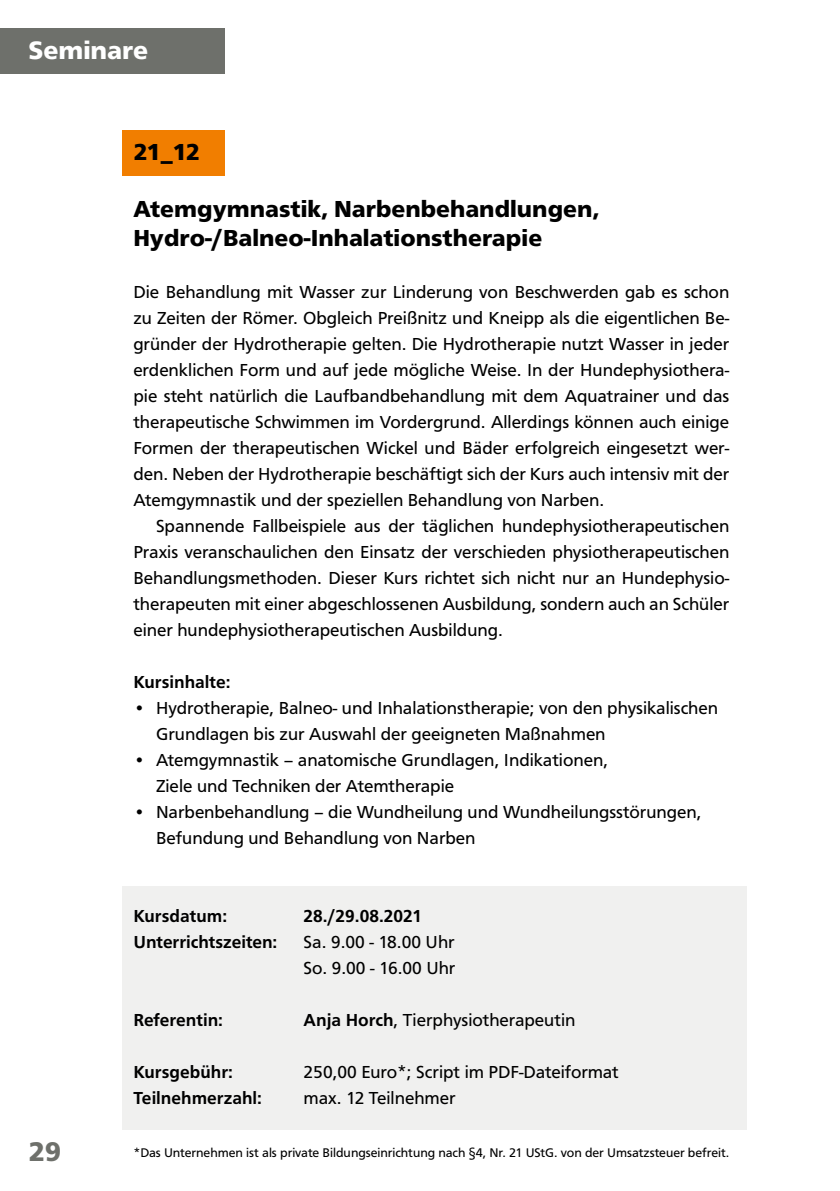
<style>
.page{position:relative;width:840px;height:1191px;background:#fff}
.page>*{position:absolute;margin:0;border:0;box-sizing:border-box;transform-origin:0 0}
.t1{font:700 28px "Front Page";color:#6e706b}
.t2{font:700 26px "Front Page";color:#fff}
.t3{font:700 24px/28.8px "Front Page";color:#000}
.t4{font:18px/26px "Front Page";color:#000}
.t5{font:500 18px "Front Page";color:#000}
.t6{font:13px "Front Page";letter-spacing:-.005em;color:#000}
.s1{font-weight:500}
</style>
<div class="page">
<div style="left:0;top:28px;width:224px;height:46px;background:#6e706b"></div>
<div style="left:122px;top:130px;width:102px;height:46px;background:#f17e00"></div>
<div style="left:122px;top:886px;width:624px;height:244px;background:#f0f0ef"></div>
<h2 class="t2" style="left:28px;top:35px;width:121px">Seminare</h2>
<h3 class="t3" style="left:133px;top:137px;width:68px">21_12</h3>
<h3 class="t3" style="left:133px;top:195px;width:467px">Atemgymnastik, Narbenbehandlungen,<br>Hydro-/Balneo-Inhalationstherapie</h3>
<p class="t4" style="left:133px;top:279px;width:597px;text-align:justify">Die Behandlung mit Wasser zur Linderung von Beschwerden gab es schon zu Zeiten der Römer. Obgleich Preißnitz und Kneipp als die eigentlichen Be&shy;gründer der Hydrotherapie gelten. Die Hydrotherapie nutzt Wasser in jeder erdenklichen Form und auf jede mögliche Weise. In der Hundephysiothera&shy;pie steht natürlich die Laufbandbehandlung mit dem Aquatrainer und das therapeutische Schwimmen im Vordergrund. Allerdings können auch einige Formen der therapeutischen Wickel und Bäder erfolgreich eingesetzt wer&shy;den. Neben der Hydrotherapie beschäftigt sich der Kurs auch intensiv mit der Atemgymnastik und der speziellen Behandlung von Narben.</p>
<p class="t4" style="left:133px;top:513px;width:597px;text-align:justify;text-indent:23px">Spannende Fallbeispiele aus der täglichen hundephysiotherapeutischen Praxis veranschaulichen den Einsatz der verschieden physiotherapeutischen Behandlungsmethoden. Dieser Kurs richtet sich nicht nur an Hundephysio&shy;therapeuten mit einer abgeschlossenen Ausbildung, sondern auch an Schüler einer hundephysiotherapeutischen Ausbildung.</p>
<p class="t5" style="left:133px;top:672px;width:98px">Kursinhalte:</p>
<p class="t4" style="left:156px;top:695px;width:563px;text-indent:-23px">• Hydrotherapie, Balneo- und Inhalationstherapie; von den physikalischen<br>Grundlagen bis zur Auswahl der geeigneten Maßnahmen</p>
<p class="t4" style="left:156px;top:747px;width:453px;text-indent:-23px">• Atemgymnastik – anatomische Grundlagen, Indikationen,<br>Ziele und Techniken der Atemtherapie</p>
<p class="t4" style="left:156px;top:799px;width:547px;text-indent:-23px">• Narbenbehandlung – die Wundheilung und Wundheilungsstörungen,<br>Befundung und Behandlung von Narben</p>
<h1 class="t1" style="left:28px;top:1135px;width:34px">29</h1>
<p class="t5" style="left:133px;top:906px;width:95px">Kursdatum:</p>
<p class="t5" style="left:303px;top:906px;width:120px">28./29.08.2021</p>
<p class="t5" style="left:133px;top:932px;width:145px">Unterrichtszeiten:</p>
<p class="t4" style="left:303px;top:929px;width:153px">Sa. 9.00 - 18.00 Uhr<br>So. 9.00 - 16.00 Uhr</p>
<p class="t5" style="left:133px;top:1010px;width:91px">Referentin:</p>
<p class="t4" style="left:303px;top:1007px;width:273px"><span class="s1">Anja Horch</span>, Tierphysiotherapeutin</p>
<p class="t5" style="left:133px;top:1062px;width:101px">Kursgebühr:</p>
<p class="t4" style="left:303px;top:1059px;width:316px">250,00 Euro*; Script im PDF-Dateiformat</p>
<p class="t5" style="left:133px;top:1088px;width:130px">Teilnehmerzahl:</p>
<p class="t4" style="left:303px;top:1085px;width:153px">max. 12 Teilnehmer</p>
<p class="t6" style="left:133px;top:1144px;width:597px">*Das Unternehmen ist als private Bildungseinrichtung nach §4, Nr. 21 UStG. von der Umsatzsteuer befreit.</p>
</div>
